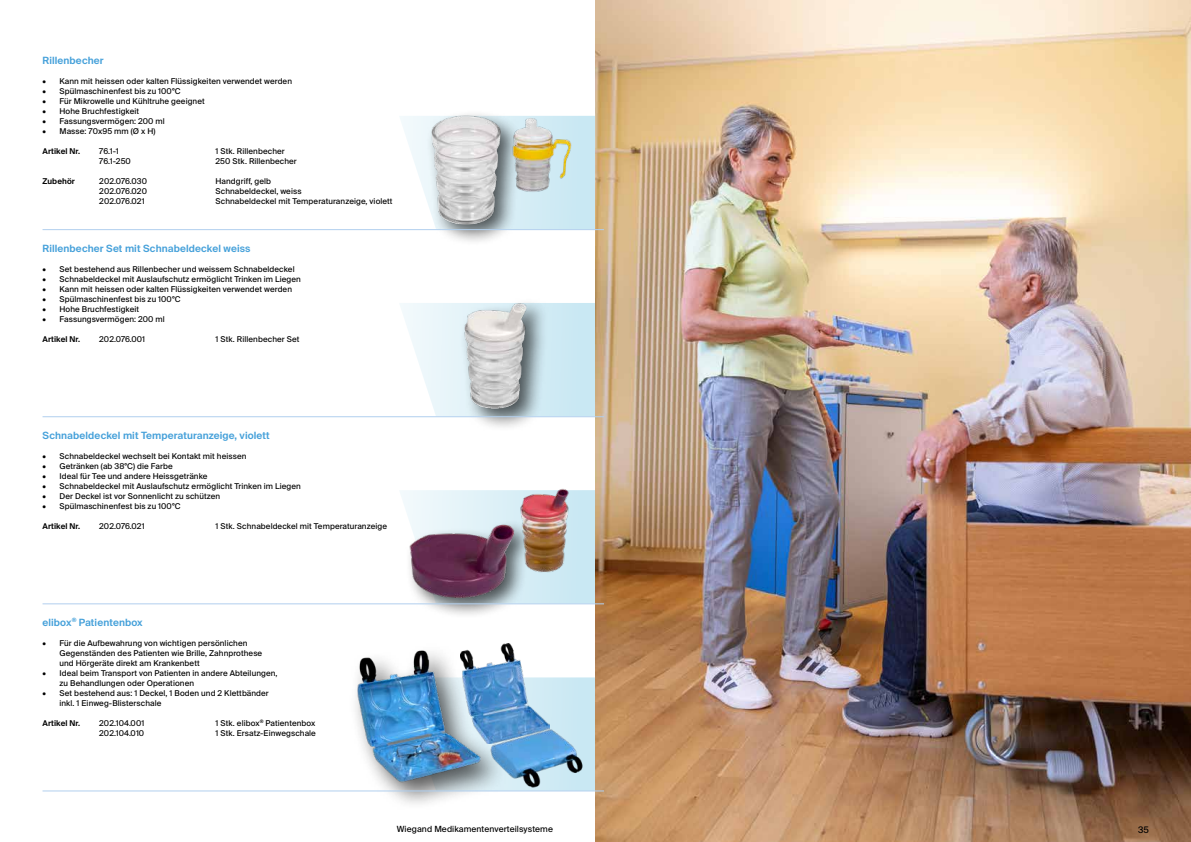
<style>
.page{position:relative;width:1191px;height:842px;background:#fff}
.page>*{position:absolute;margin:0;border:0;box-sizing:border-box;transform-origin:0 0}
.t1{font:600 10px "Suisse Intl";letter-spacing:.01em;color:#46a1da}
.t2{font:9px "Suisse Intl";color:#000}
.t3{font:8.5px "Suisse Intl";letter-spacing:.01em;color:#000}
.t4{font:8px/10px "Suisse Intl";letter-spacing:.01em;color:#000}
.t5{font:600 8px "Suisse Intl";letter-spacing:.01em;color:#000}
</style>
<div class="page">
<svg style="left:400px;top:116px;width:195px;height:113px"></svg>
<svg style="left:400px;top:303px;width:195px;height:113px"></svg>
<svg style="left:400px;top:490px;width:195px;height:113px"></svg>
<div style="left:549px;top:677px;width:46px;height:114px;background:#cae8f3"></div>
<div style="left:426px;top:110px;width:97px;height:136px;background:#000;opacity:.65"></div>
<img style="left:416px;top:110px;width:100px;height:126px">
<div style="left:459px;top:298px;width:90px;height:134px;background:#000;opacity:.65"></div>
<img style="left:452px;top:298px;width:88px;height:117px">
<div style="left:405px;top:519px;width:129px;height:100px;background:#000;opacity:.65"></div>
<img style="left:396px;top:512px;width:128px;height:96px">
<img style="left:511px;top:488px;width:66px;height:86px">
<img style="left:595px;top:0;width:596px;height:842px">
<img style="left:496px;top:110px;width:83px;height:98px">
<div style="left:349px;top:644px;width:159px;height:167px;background:#000;opacity:.65"></div>
<img style="left:352px;top:644px;width:133px;height:152px">
<img style="left:460px;top:643px;width:89px;height:100px">
<img style="left:484px;top:724px;width:108px;height:70px">
<hr style="left:43px;top:229px;width:354px;height:1px;background:#b1cfee">
<hr style="left:397px;top:229px;width:207px;height:1px;background:#b1cfee">
<hr style="left:43px;top:417px;width:354px;height:1px;background:#b1cfee">
<hr style="left:397px;top:417px;width:207px;height:1px;background:#b1cfee">
<hr style="left:43px;top:604px;width:354px;height:1px;background:#b1cfee">
<hr style="left:397px;top:604px;width:207px;height:1px;background:#b1cfee">
<hr style="left:43px;top:791px;width:354px;height:1px;background:#b1cfee">
<hr style="left:397px;top:791px;width:207px;height:1px;background:#b1cfee">
<p class="t1" style="left:43px;top:55px;width:63px">Rillenbecher</p>
<p class="t4" style="left:43px;top:77px;width:251px">• Kann mit heissen oder kalten Flüssigkeiten verwendet werden</p>
<p class="t4" style="left:43px;top:87px;width:140px">• Spülmaschinenfest bis zu 100°C</p>
<p class="t4" style="left:43px;top:97px;width:164px">• Für Mikrowelle und Kühltruhe geeignet</p>
<p class="t4" style="left:43px;top:107px;width:98px">• Hohe Bruchfestigkeit</p>
<p class="t4" style="left:43px;top:117px;width:124px">• Fassungsvermögen: 200 ml</p>
<p class="t4" style="left:43px;top:127px;width:114px">• Masse: 70x95 mm (Ø x H)</p>
<p class="t5" style="left:43px;top:147px;width:39px">Artikel Nr.</p>
<p class="t4" style="left:99px;top:147px;width:21px">76.1-1</p>
<p class="t4" style="left:215px;top:147px;width:71px">1 Stk. Rillenbecher</p>
<p class="t4" style="left:99px;top:157px;width:33px">76.1-250</p>
<p class="t4" style="left:215px;top:157px;width:83px">250 Stk. Rillenbecher</p>
<p class="t5" style="left:43px;top:177px;width:34px">Zubehör</p>
<p class="t4" style="left:99px;top:177px;width:49px">202.076.030</p>
<p class="t4" style="left:215px;top:177px;width:57px">Handgriff, gelb</p>
<p class="t4" style="left:99px;top:187px;width:49px">202.076.020</p>
<p class="t4" style="left:215px;top:187px;width:87px">Schnabeldeckel, weiss</p>
<p class="t4" style="left:99px;top:197px;width:47px">202.076.021</p>
<p class="t4" style="left:215px;top:197px;width:179px">Schnabeldeckel mit Temperaturanzeige, violett</p>
<p class="t1" style="left:43px;top:242px;width:209px">Rillenbecher Set mit Schnabeldeckel weiss</p>
<p class="t4" style="left:43px;top:264px;width:254px">• Set bestehend aus Rillenbecher und weissem Schnabeldeckel</p>
<p class="t4" style="left:43px;top:274px;width:260px">• Schnabeldeckel mit Auslaufschutz ermöglicht Trinken im Liegen</p>
<p class="t4" style="left:43px;top:284px;width:251px">• Kann mit heissen oder kalten Flüssigkeiten verwendet werden</p>
<p class="t4" style="left:43px;top:294px;width:140px">• Spülmaschinenfest bis zu 100°C</p>
<p class="t4" style="left:43px;top:304px;width:98px">• Hohe Bruchfestigkeit</p>
<p class="t4" style="left:43px;top:314px;width:124px">• Fassungsvermögen: 200 ml</p>
<p class="t5" style="left:43px;top:334px;width:39px">Artikel Nr.</p>
<p class="t4" style="left:99px;top:334px;width:47px">202.076.001</p>
<p class="t4" style="left:215px;top:334px;width:85px">1 Stk. Rillenbecher Set</p>
<p class="t1" style="left:43px;top:429px;width:229px">Schnabeldeckel mit Temperaturanzeige, violett</p>
<p class="t4" style="left:43px;top:451px;width:205px">• Schnabeldeckel wechselt bei Kontakt mit heissen</p>
<p class="t4" style="left:43px;top:461px;width:132px">• Getränken (ab 38°C) die Farbe</p>
<p class="t4" style="left:43px;top:471px;width:166px">• Ideal für Tee und andere Heissgetränke</p>
<p class="t4" style="left:43px;top:481px;width:260px">• Schnabeldeckel mit Auslaufschutz ermöglicht Trinken im Liegen</p>
<p class="t4" style="left:43px;top:491px;width:179px">• Der Deckel ist vor Sonnenlicht zu schützen</p>
<p class="t4" style="left:43px;top:501px;width:140px">• Spülmaschinenfest bis zu 100°C</p>
<p class="t5" style="left:43px;top:521px;width:39px">Artikel Nr.</p>
<p class="t4" style="left:99px;top:521px;width:47px">202.076.021</p>
<p class="t4" style="left:215px;top:521px;width:173px">1 Stk. Schnabeldeckel mit Temperaturanzeige</p>
<p class="t1" style="left:43px;top:616px;width:102px">elibox<sup>®</sup> Patientenbox</p>
<p class="t4" style="left:60px;top:638px;width:204px;text-indent:-17px">• Für die Aufbewahrung von wichtigen persönlichen<br>Gegenständen des Patienten wie Brille, Zahnprothese und Hörgeräte direkt am Krankenbett</p>
<p class="t4" style="left:60px;top:668px;width:219px;text-indent:-17px">• Ideal beim Transport von Patienten in andere Abteilungen, zu Behandlungen oder Operationen</p>
<p class="t4" style="left:60px;top:688px;width:211px;text-indent:-17px">• Set bestehend aus: 1 Deckel, 1 Boden und 2 Klettbänder inkl. 1 Einweg-Blisterschale</p>
<p class="t5" style="left:43px;top:718px;width:39px">Artikel Nr.</p>
<p class="t4" style="left:99px;top:718px;width:46px">202.104.001</p>
<p class="t4" style="left:215px;top:718px;width:101px">1 Stk. elibox<sup>®</sup> Patientenbox</p>
<p class="t4" style="left:99px;top:728px;width:46px">202.104.010</p>
<p class="t4" style="left:215px;top:728px;width:102px">1 Stk. Ersatz-Einwegschale</p>
<p class="t3" style="left:397px;top:824px;width:158px">Wiegand Medikamentenverteilsysteme</p>
<p class="t2" style="left:1138px;top:824px;width:12px">35</p>
</div>
